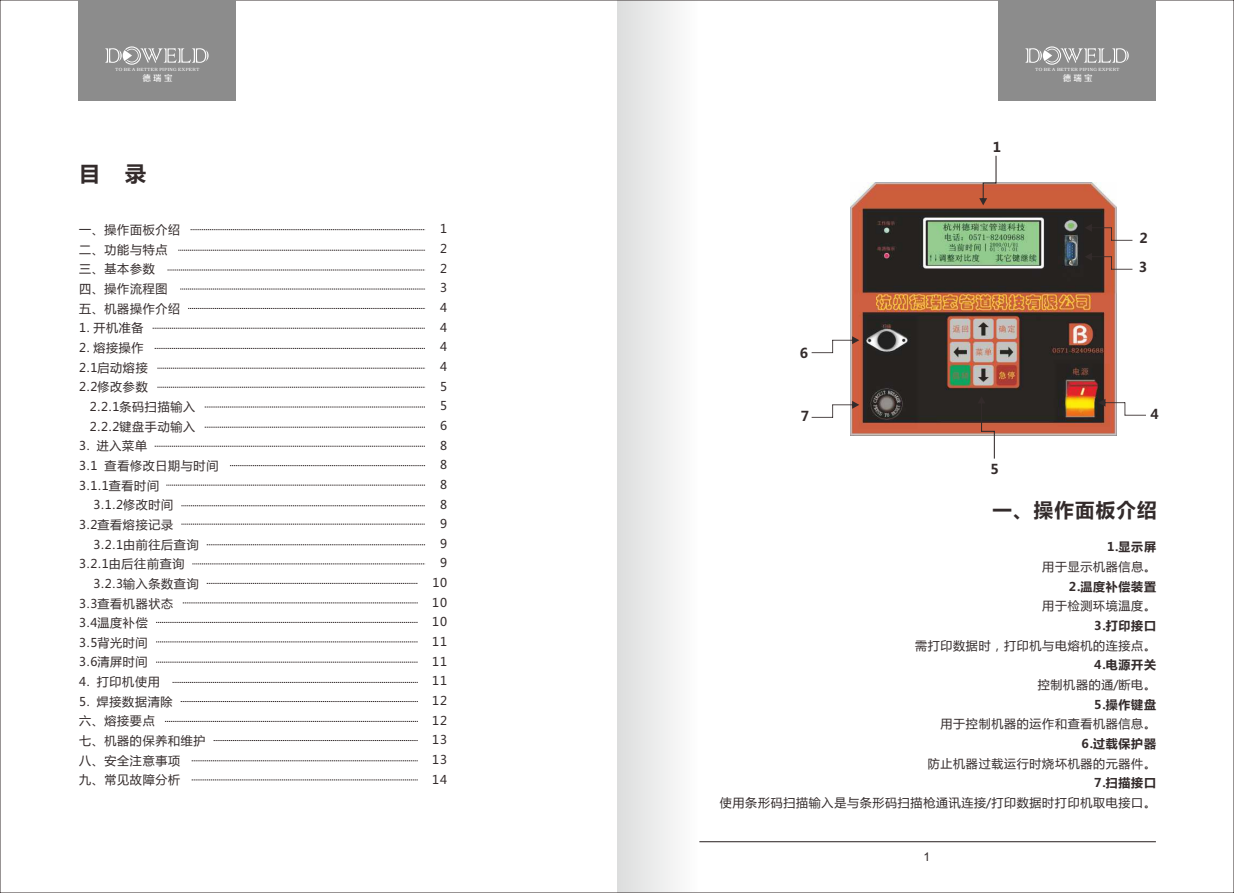
<style>
.page{position:relative;width:1234px;height:893px;background:#fff}
.page>*{position:absolute;margin:0;border:0;box-sizing:border-box;transform-origin:0 0}
.t1{font:700 21px "Microsoft Ya Hei";color:#332b2b}
.t2{font:700 19.5px "Microsoft Ya Hei";letter-spacing:.06em;color:#332b2b}
.t3{font:700 13.5px/29px "Microsoft Ya Hei";color:#332b2b}
.t4{font:12px/19.6px "Microsoft Ya Hei";letter-spacing:.06em;color:#332b2b}
.t5{font:700 12px "Microsoft Ya Hei";letter-spacing:.06em;color:#332b2b}
.t6{font:12px "Arial";color:#332b2b}
.t7{font:8.4px "FZZZHUNHJW GB1 0";letter-spacing:.265em;color:#fff}
.t8{font:4.5px "Angleterre";letter-spacing:.06em;color:#fff}
</style>
<div class="page">
<div style="left:617px;top:0;width:80px;height:893px;background:linear-gradient(to right,#dcdddd,#fdfdfd)"></div>
<img style="left:850px;top:182px;width:266px;height:254px">
<div style="left:78px;top:0;width:158px;height:100px;background:#8c8c8c"></div>
<svg style="left:105px;top:46px;width:103px;height:19px"></svg>
<div style="left:997px;top:0;width:158px;height:100px;background:#8c8c8c"></div>
<svg style="left:1025px;top:46px;width:103px;height:19px"></svg>
<svg style="left:979px;top:156px;width:17px;height:49px"></svg>
<svg style="left:1084px;top:224px;width:48px;height:17px"></svg>
<svg style="left:977px;top:396px;width:17px;height:63px"></svg>
<svg style="left:811px;top:336px;width:48px;height:17px"></svg>
<svg style="left:811px;top:401px;width:48px;height:17px"></svg>
<svg style="left:1097px;top:399px;width:48px;height:17px"></svg>
<svg style="left:1084px;top:253px;width:48px;height:17px"></svg>
<svg style="left:190px;top:229px;width:235px;height:1px"></svg>
<svg style="left:178px;top:250px;width:247px;height:1px"></svg>
<svg style="left:167px;top:270px;width:258px;height:1px"></svg>
<svg style="left:180px;top:289px;width:245px;height:1px"></svg>
<svg style="left:188px;top:308px;width:237px;height:1px"></svg>
<svg style="left:152px;top:328px;width:273px;height:1px"></svg>
<svg style="left:155px;top:348px;width:270px;height:1px"></svg>
<svg style="left:157px;top:368px;width:268px;height:1px"></svg>
<svg style="left:157px;top:387px;width:268px;height:1px"></svg>
<svg style="left:205px;top:407px;width:220px;height:1px"></svg>
<svg style="left:205px;top:427px;width:220px;height:1px"></svg>
<svg style="left:155px;top:446px;width:270px;height:1px"></svg>
<svg style="left:230px;top:465px;width:195px;height:1px"></svg>
<svg style="left:166px;top:485px;width:259px;height:1px"></svg>
<svg style="left:181px;top:505px;width:244px;height:1px"></svg>
<svg style="left:181px;top:524px;width:244px;height:1px"></svg>
<svg style="left:207px;top:544px;width:218px;height:1px"></svg>
<svg style="left:192px;top:564px;width:233px;height:1px"></svg>
<svg style="left:207px;top:583px;width:211px;height:1px"></svg>
<svg style="left:183px;top:603px;width:235px;height:1px"></svg>
<svg style="left:156px;top:622px;width:262px;height:1px"></svg>
<svg style="left:156px;top:642px;width:262px;height:1px"></svg>
<svg style="left:156px;top:662px;width:262px;height:1px"></svg>
<svg style="left:172px;top:682px;width:246px;height:1px"></svg>
<svg style="left:181px;top:701px;width:237px;height:1px"></svg>
<svg style="left:165px;top:721px;width:253px;height:1px"></svg>
<svg style="left:213px;top:740px;width:205px;height:1px"></svg>
<svg style="left:192px;top:760px;width:226px;height:1px"></svg>
<svg style="left:192px;top:780px;width:226px;height:1px"></svg>
<hr style="left:699px;top:841px;width:456px;height:1px;background:#332b2b">
<p class="t8" style="left:115px;top:66px;width:86px">TO BE A BETTER PIPING EXPERT</p>
<p class="t7" style="left:142px;top:73px;width:31px">德瑞宝</p>
<h1 class="t1" style="left:79px;top:164px;width:69px">目 录</h1>
<p class="t4" style="left:79px;top:221px;width:102px">一、操作面板介绍二、功能与特点三、基本参数<br>四、操作流程图五、机器操作介绍</p>
<p class="t4" style="left:79px;top:319px;width:66px">1. 开机准备</p>
<p class="t4" style="left:79px;top:339px;width:66px">2. 熔接操作</p>
<p class="t4" style="left:79px;top:358px;width:70px">2.1启动熔接</p>
<p class="t4" style="left:79px;top:378px;width:70px">2.2修改参数</p>
<p class="t4" style="left:90px;top:398px;width:107px">2.2.1条码扫描输入</p>
<p class="t4" style="left:90px;top:417px;width:107px">2.2.2键盘手动输入</p>
<p class="t4" style="left:79px;top:437px;width:69px">3. 进入菜单</p>
<p class="t4" style="left:79px;top:457px;width:141px">3.1 查看修改日期与时间</p>
<p class="t4" style="left:79px;top:476px;width:81px">3.1.1查看时间</p>
<p class="t4" style="left:93px;top:496px;width:81px">3.1.2修改时间</p>
<p class="t4" style="left:79px;top:516px;width:95px">3.2查看熔接记录</p>
<p class="t4" style="left:93px;top:535px;width:107px">3.2.1由前往后查询</p>
<p class="t4" style="left:79px;top:555px;width:107px">3.2.1由后往前查询</p>
<p class="t4" style="left:93px;top:575px;width:107px">3.2.3输入条数查询</p>
<p class="t4" style="left:79px;top:594px;width:95px">3.3查看机器状态</p>
<p class="t4" style="left:79px;top:614px;width:70px">3.4温度补偿</p>
<p class="t4" style="left:79px;top:634px;width:70px">3.5背光时间</p>
<p class="t4" style="left:79px;top:653px;width:70px">3.6清屏时间</p>
<p class="t4" style="left:79px;top:673px;width:82px">4. 打印机使用</p>
<p class="t4" style="left:79px;top:693px;width:128px">5. 焊接数据清除<br>六、熔接要点<br>七、机器的保养和维护八、安全注意事项<br>九、常见故障分析</p>
<p class="t4" style="left:432px;top:220px;width:16px;text-align:right">1<br>2<br>2<br>3<br>4<br>4<br>4<br>4<br>5<br>5<br>6<br>8<br>8<br>8<br>8<br>9<br>9<br>9<br>10<br>10<br>10<br>11<br>11<br>11<br>12<br>12<br>13<br>13<br>14</p>
<p class="t3" style="left:799px;top:340px;width:10px">6</p>
<p class="t3" style="left:800px;top:403px;width:10px">7</p>
<p class="t3" style="left:992px;top:134px;width:10px">1</p>
<p class="t8" style="left:1035px;top:66px;width:86px">TO BE A BETTER PIPING EXPERT</p>
<p class="t7" style="left:1062px;top:73px;width:31px">德瑞宝</p>
<p class="t3" style="left:1138px;top:225px;width:11px">2<br>3</p>
<p class="t3" style="left:990px;top:456px;width:10px">5</p>
<p class="t3" style="left:1150px;top:401px;width:10px">4</p>
<h2 class="t2" style="left:992px;top:501px;width:166px">一、操作面板介绍</h2>
<p class="t5" style="left:1106px;top:542px;width:50px">1.显示屏</p>
<p class="t4" style="left:1042px;top:558px;width:115px">用于显示机器信息。</p>
<p class="t5" style="left:1068px;top:581px;width:89px">2.温度补偿装置</p>
<p class="t4" style="left:1042px;top:597px;width:115px">用于检测环境温度。</p>
<p class="t5" style="left:1094px;top:620px;width:63px">3.打印接口</p>
<p class="t4" style="left:914px;top:637px;width:242px">需打印数据时，打印机与电熔机的连接点。</p>
<p class="t5" style="left:1093px;top:660px;width:63px">4.电源开关</p>
<p class="t4" style="left:1037px;top:676px;width:120px">控制机器的通/断电。</p>
<p class="t5" style="left:1093px;top:699px;width:63px">5.操作键盘</p>
<p class="t4" style="left:940px;top:715px;width:217px">用于控制机器的运作和查看机器信息。</p>
<p class="t5" style="left:1081px;top:738px;width:76px">6.过载保护器</p>
<p class="t4" style="left:927px;top:754px;width:230px">防止机器过载运行时烧坏机器的元器件。</p>
<p class="t5" style="left:1093px;top:778px;width:63px">7.扫描接口</p>
<p class="t4" style="left:719px;top:794px;width:437px">使用条形码扫描输入是与条形码扫描枪通讯连接/打印数据时打印机取电接口。</p>
<p class="t6" style="left:923px;top:852px;width:8px">1</p>
</div>
